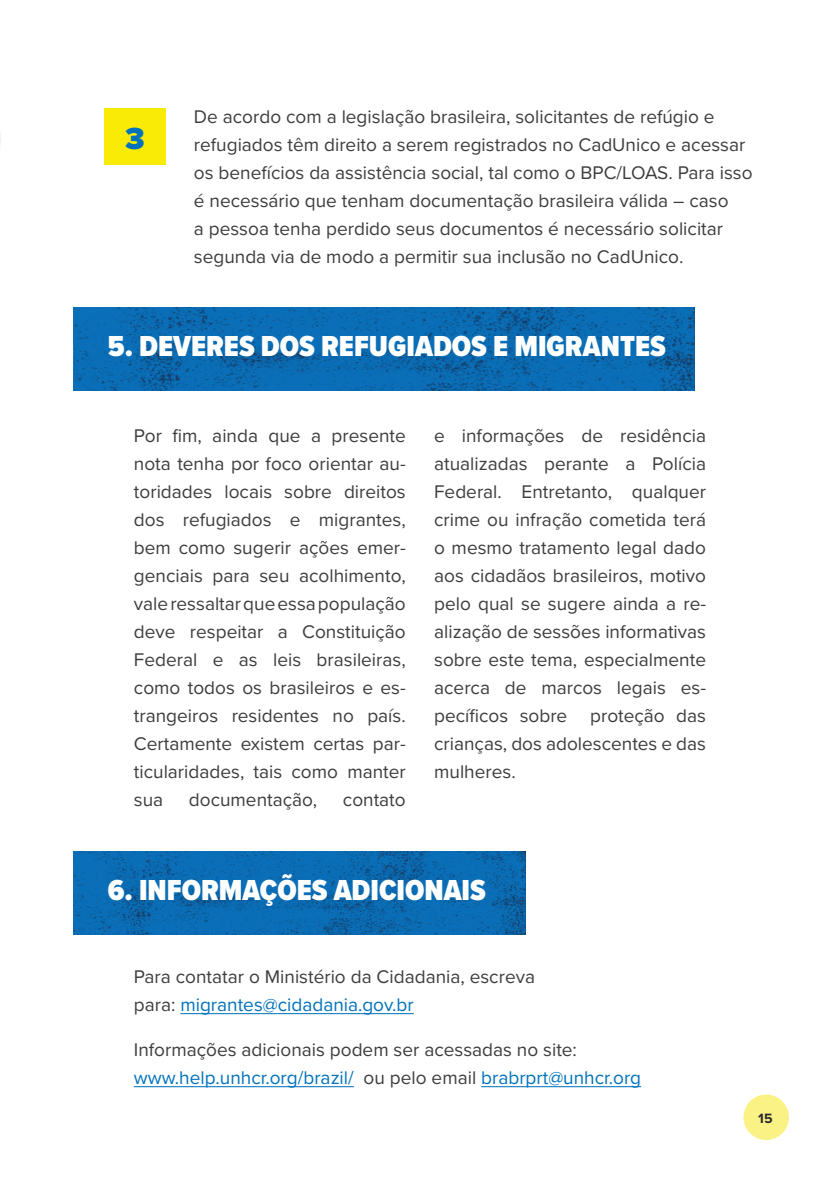
<style>
.page{position:relative;width:840px;height:1191px;background:#fff}
.page>*{position:absolute;margin:0;border:0;box-sizing:border-box;transform-origin:0 0}
.t1{font:900 31.6px "Proxima Nova";color:#0072bc}
.Subtítulos{font:900 30px "Proxima Nova Cond";color:#fff}
.Parágrafo_Coluna_2{font:19px/28px "Proxima Nova";color:#3c3d3c;text-align:justify}
.Parágrafo_Básico{font:19px/28px "Proxima Nova";color:#3c3d3c}
.t2{font:700 14px "Proxima Nova";color:#292a2b}
.s1{color:#0072bc}
</style>
<div class="page">
<svg style="left:74px;top:308px;width:619px;height:83px;background:#0a69b0"></svg>
<svg style="left:74px;top:852px;width:451px;height:83px;background:#0a6ab0"></svg>
<div style="left:104px;top:108px;width:61px;height:56px;background:#f9eb06"></div>
<hr style="left:180px;top:1013px;width:233px;height:1px;background:#0072bc">
<hr style="left:134px;top:1086px;width:219px;height:1px;background:#0072bc">
<hr style="left:481px;top:1086px;width:159px;height:1px;background:#0072bc">
<div style="left:743px;top:1094px;width:45px;height:46px;background:#faf285;border-radius:50%"></div>
<p class="t1" style="left:125px;top:114px;width:21px">3</p>
<p class="Parágrafo_Básico" style="left:194px;top:102px;width:560px">De acordo com a legislação brasileira, solicitantes de refúgio e refugiados têm direito a serem registrados no CadUnico e acessar os benefícios da assistência social, tal como o BPC/LOAS. Para isso é necessário que tenham documentação brasileira válida – caso<br>a pessoa tenha perdido seus documentos é necessário solicitar segunda via de modo a permitir sua inclusão no CadUnico.</p>
<p class="Subtítulos" style="left:108px;top:324px;width:559px">5. DEVERES DOS REFUGIADOS E MIGRANTES</p>
<p class="Parágrafo_Coluna_2" style="left:134px;top:421px;width:273px">Por fim, ainda que a presente nota tenha por foco orientar au&shy;toridades locais sobre direitos dos refugiados e migrantes, bem como sugerir ações emer&shy;genciais para seu acolhimento, vale ressaltar que essa população deve respeitar a Constituição Federal e as leis brasileiras, como todos os brasileiros e es&shy;trangeiros residentes no país.<br>Certamente existem certas par&shy;ticularidades, tais como manter sua</p>
<p class="Parágrafo_Coluna_2" style="left:189px;top:785px;width:130px">documentação,</p>
<p class="Parágrafo_Coluna_2" style="left:343px;top:785px;width:64px">contato</p>
<p class="Parágrafo_Coluna_2" style="left:434px;top:421px;width:273px">e informações de residência atualizadas perante a Polícia Federal. Entretanto, qualquer crime ou infração cometida terá o mesmo tratamento legal dado aos cidadãos brasileiros, motivo pelo qual se sugere ainda a re&shy;alização de sessões informativas sobre este tema, especialmente acerca de marcos legais es&shy;pecíficos sobre proteção das crianças, dos adolescentes e das mulheres.</p>
<p class="Subtítulos" style="left:108px;top:868px;width:379px">6. INFORMAÇÕES ADICIONAIS</p>
<p class="Parágrafo_Coluna_2" style="left:134px;top:961px;width:402px">Para contatar o Ministério da Cidadania, escreva para: <span class="s1">migrantes@cidadania.gov.br</span></p>
<p class="Parágrafo_Coluna_2" style="left:134px;top:1034px;width:508px">Informações adicionais podem ser acessadas no site: <span class="s1">www.help.unhcr.org/brazil/</span> ou pelo email <span class="s1">brabrprt@unhcr.org</span></p>
<p class="t2" style="left:757px;top:1107px;width:16px">15</p>
</div>
